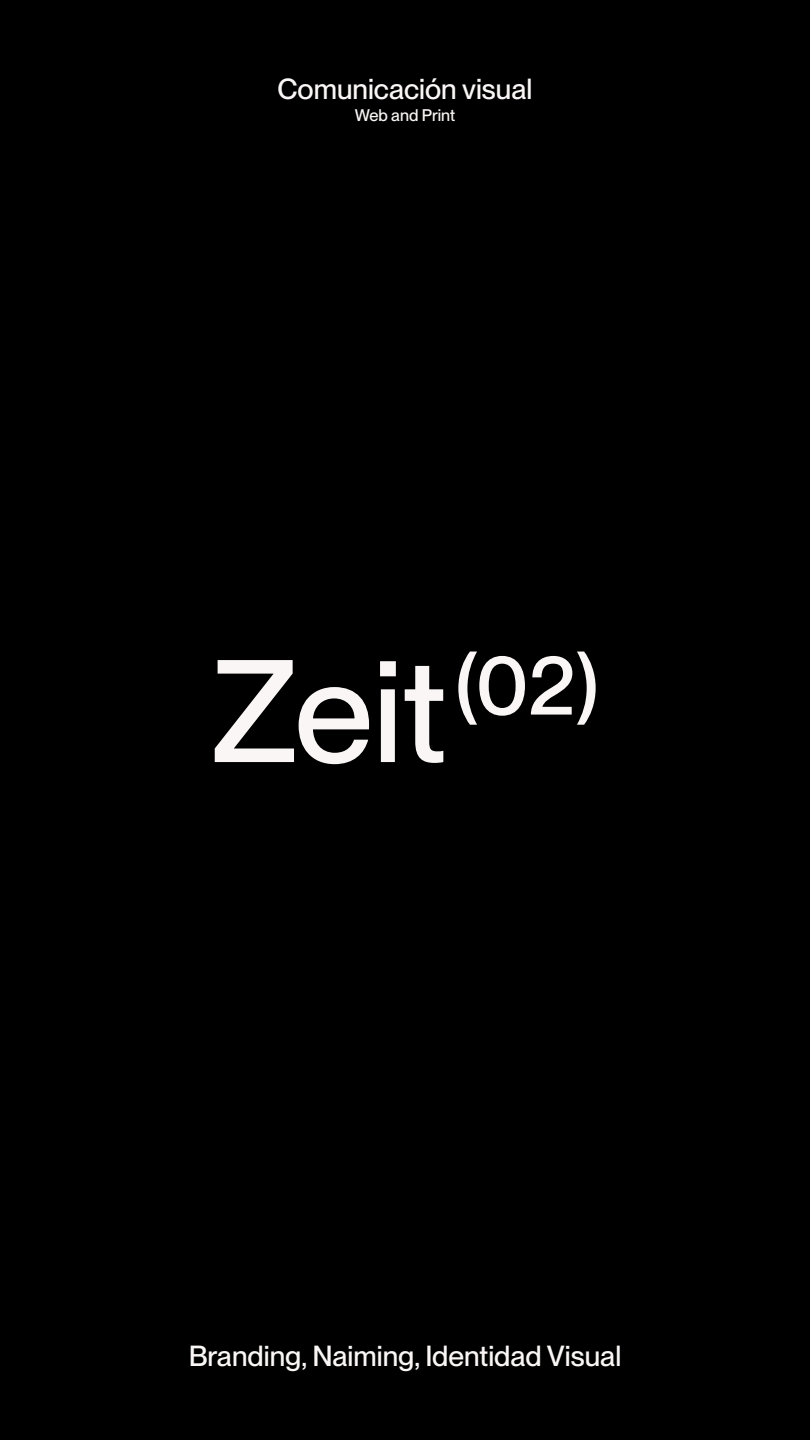
<style>
.page{position:relative;width:810px;height:1440px;background:#000}
.page>*{position:absolute;margin:0;border:0;box-sizing:border-box;transform-origin:0 0}
.t1{font:500 142.65px "PP Neue Montreal";color:#f9f6f5}
.t2{font:500 28.5px "PP Neue Montreal";color:#f9f6f5}
.t3{font:500 16.5px "PP Neue Montreal";color:#f9f6f5}
</style>
<div class="page">
<p class="t2" style="left:278px;top:72px;width:256px">Comunicación visual</p>
<p class="t3" style="left:355px;top:105px;width:102px">Web and Print</p>
<h1 class="t1" style="left:212px;top:627px;width:388px">Zeit<sup>(02)</sup></h1>
<p class="t2" style="left:189px;top:1339px;width:434px">Branding, Naiming, Identidad Visual</p>
</div>
